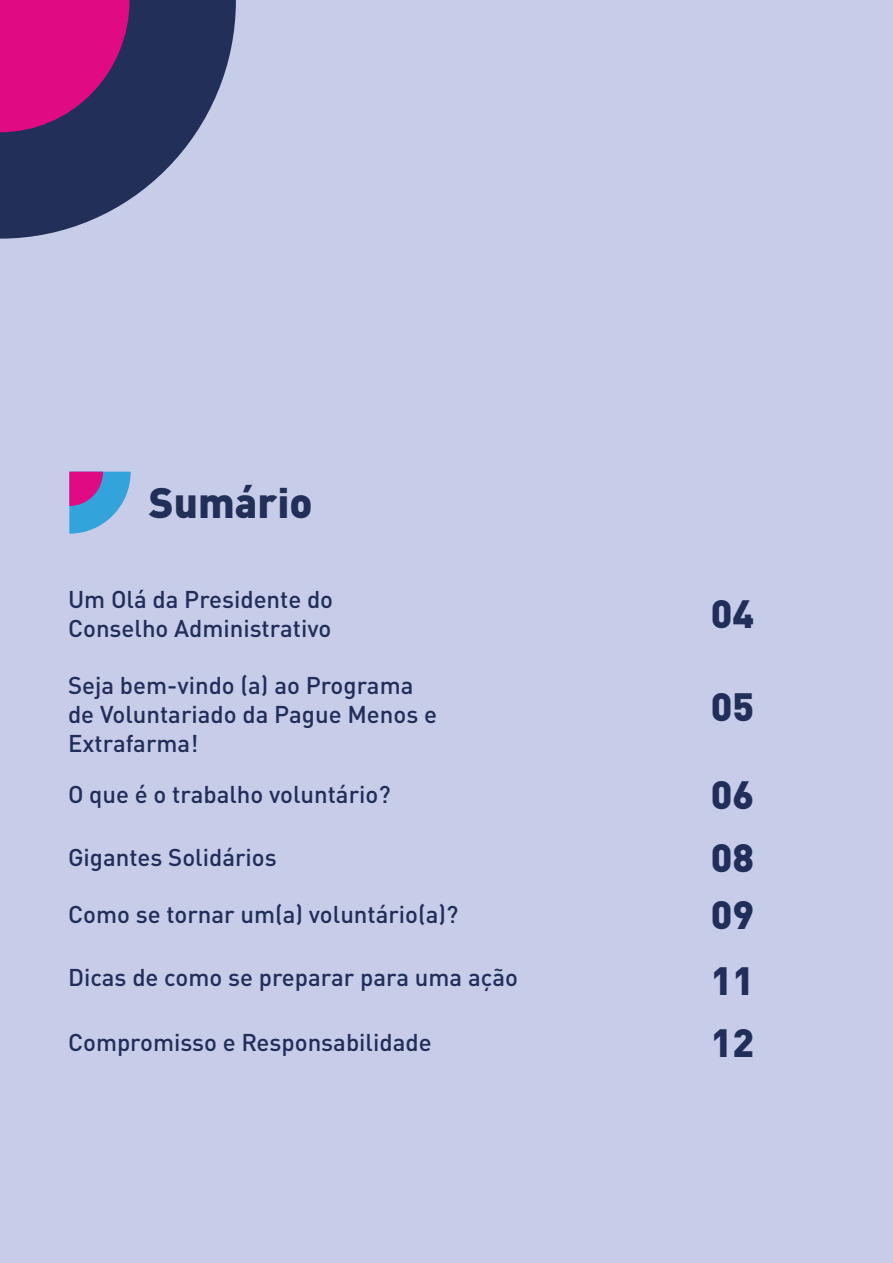
<style>
.page{position:relative;width:893px;height:1263px;background:#c7cce8}
.page>*{position:absolute;margin:0;border:0;box-sizing:border-box;transform-origin:0 0}
.t1{font:900 42px "DIN Pro";color:#222f58}
.t2{font:900 39px "DIN Pro";color:#212e59}
.t3{font:500 24px/28.8px "DIN Pro";color:#212e59}
</style>
<div class="page">
<svg style="left:0;top:0;width:236px;height:239px;fill:#222f58"></svg>
<svg style="left:0;top:0;width:130px;height:132px;background:#b71179"></svg>
<svg style="left:69px;top:472px;width:62px;height:62px"></svg>
<h1 class="t1" style="left:149px;top:466px;width:165px">Sumário</h1>
<p class="t3" style="left:68px;top:582px;width:267px">Um Olá da Presidente do<br>Conselho Administrativo</p>
<h2 class="t2" style="left:711px;top:580px;width:45px">04</h2>
<p class="t3" style="left:68px;top:668px;width:370px">Seja bem-vindo (a) ao Programa de Voluntariado da Pague Menos e<br>Extrafarma!</p>
<h2 class="t2" style="left:711px;top:673px;width:45px">05</h2>
<p class="t3" style="left:68px;top:777px;width:324px">O que é o trabalho voluntário?</p>
<h2 class="t2" style="left:711px;top:761px;width:45px">06</h2>
<p class="t3" style="left:68px;top:840px;width:210px">Gigantes Solidários</p>
<h2 class="t2" style="left:711px;top:824px;width:45px">08</h2>
<p class="t3" style="left:68px;top:898px;width:392px">Como se tornar um(a) voluntário(a)?</p>
<h2 class="t2" style="left:711px;top:881px;width:45px">09</h2>
<p class="t3" style="left:68px;top:960px;width:451px">Dicas de como se preparar para uma ação</p>
<h2 class="t2" style="left:711px;top:948px;width:45px">11</h2>
<p class="t3" style="left:68px;top:1025px;width:365px">Compromisso e Responsabilidade</p>
<h2 class="t2" style="left:711px;top:1009px;width:45px">12</h2>
</div>
